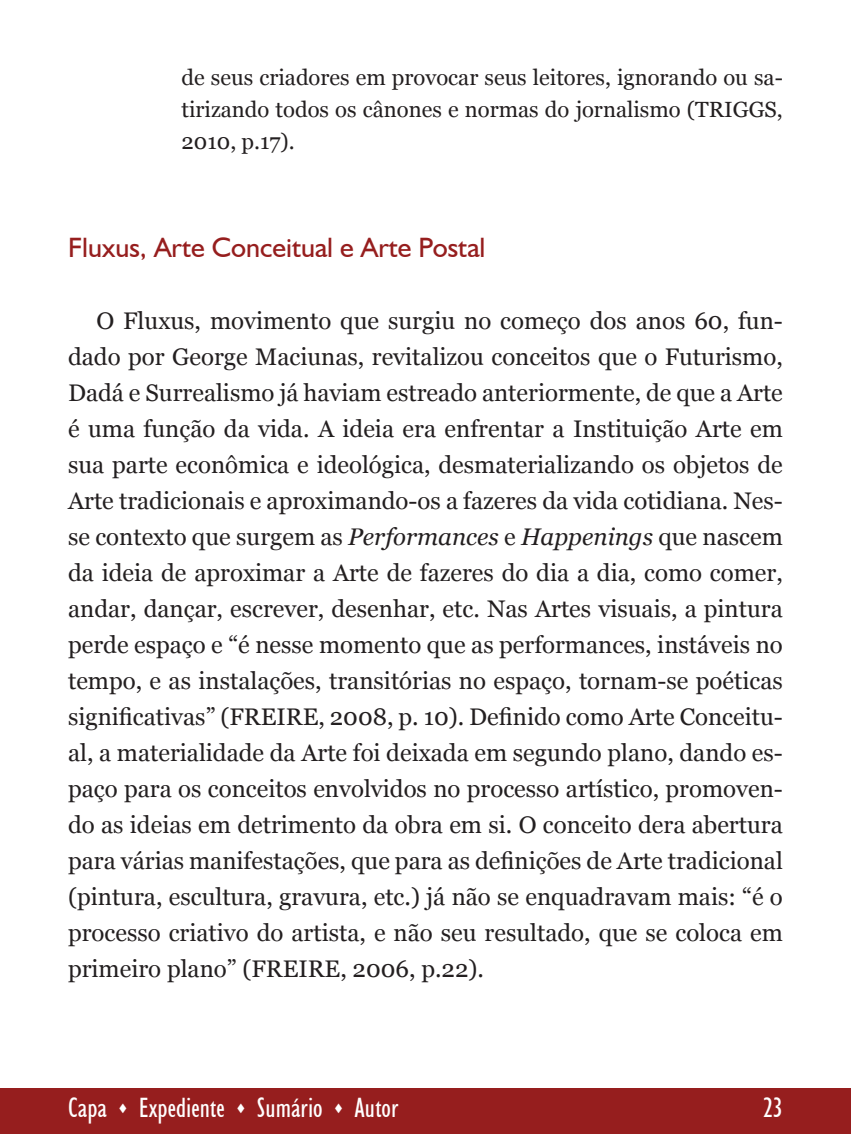
<style>
.page{position:relative;width:851px;height:1134px;background:#fff}
.page>*{position:absolute;margin:0;border:0;box-sizing:border-box;transform-origin:0 0}
.t1{font:28px "Humanist 521 BT";color:#961e1e}
.t2{font:condensed 28px "Humanist 521 BT";color:#fff}
.t3{font:24px/36px "Georgia";color:#231f20;text-align:justify}
.t4{font:22px/32px "Georgia";color:#231f20;text-align:justify}
.s1{font-style:italic}
</style>
<div class="page">
<div style="left:0;top:1089px;width:850px;height:45px;background:#961e1e"></div>
<p class="t4" style="left:181px;top:62px;width:602px">de seus criadores em provocar seus leitores, ignorando ou sa&shy;tirizando todos os cânones e normas do jornalismo (TRIGGS, 2010, p.17).</p>
<p class="t1" style="left:68px;top:230px;width:419px">Fluxus, Arte Conceitual e Arte Postal</p>
<p class="t3" style="left:68px;top:303px;width:716px;text-indent:28px">O Fluxus, movimento que surgiu no começo dos anos 60, fun&shy;dado por George Maciunas, revitalizou conceitos que o Futurismo, Dadá e Surrealismo já haviam estreado anteriormente, de que a Arte é uma função da vida. A ideia era enfrentar a Instituição Arte em sua parte econômica e ideológica, desmaterializando os objetos de Arte tradicionais e aproximando-os a fazeres da vida cotidiana. Nes&shy;se contexto que surgem as <span class="s1">Performances</span> e <span class="s1">Happenings</span> que nascem da ideia de aproximar a Arte de fazeres do dia a dia, como comer, andar, dançar, escrever, desenhar, etc. Nas Artes visuais, a pintura perde espaço e “é nesse momento que as performances, instáveis no tempo, e as instalações, transitórias no espaço, tornam-se poéticas significativas” (FREIRE, 2008, p. 10). Definido como Arte Conceitu&shy;al, a materialidade da Arte foi deixada em segundo plano, dando es&shy;paço para os conceitos envolvidos no processo artístico, promoven&shy;do as ideias em detrimento da obra em si. O conceito dera abertura para várias manifestações, que para as definições de Arte tradicional (pintura, escultura, gravura, etc.) já não se enquadravam mais: “é o processo criativo do artista, e não seu resultado, que se coloca em primeiro plano” (FREIRE, 2006, p.22).</p>
<p class="t2" style="left:68px;top:1091px;width:332px">Capa ▲ Expediente ▲ Sumário ▲ Autor</p>
<p class="t2" style="left:763px;top:1091px;width:21px">23</p>
</div>
